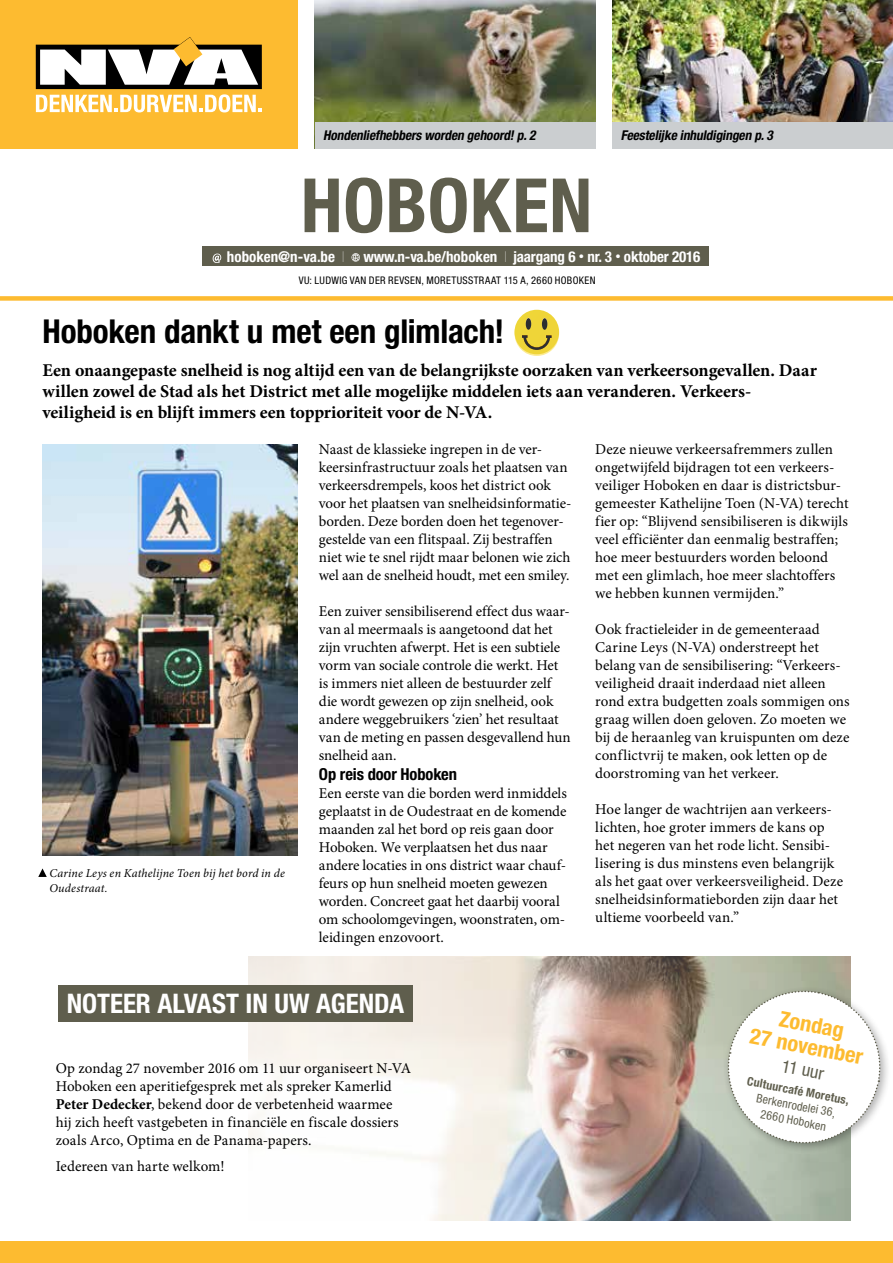
<style>
.page{position:relative;width:893px;height:1263px;background:#fff}
.page>*{position:absolute;margin:0;border:0;box-sizing:border-box;transform-origin:0 0}
.t1{font:700 condensed 75px "Helvetica Neue LT Std";letter-spacing:.01em;color:#5f5e4d}
.t2{font:700 condensed 33px "Helvetica Neue LT Std";letter-spacing:-.005em;color:#000}
.t3{font:700 condensed 27px "Helvetica Neue LT Std";letter-spacing:-.005em;color:#fff}
.t4{font:700 condensed 21.75px/22.5px "Helvetica Neue LT Std";color:#fdbb30;text-align:center}
.t5{font:700 18px/21px "Minion Pro";letter-spacing:-.005em;color:#000}
.t6{font:condensed 17.7px "Helvetica Neue LT Std";color:#5f5e4d}
.t7{font:700 condensed 16.5px "Helvetica Neue LT Std";letter-spacing:-.005em;color:#000}
.t8{font:15px/18px "Minion Pro";color:#000}
.t9{font:700 condensed 15px "Helvetica Neue LT Std";letter-spacing:-.01em;color:#fff}
.t10{font:italic 700 condensed 13.5px "Helvetica Neue LT Std";color:#000}
.t11{font:italic 12px/15px "Minion Pro";letter-spacing:.015em;color:#000}
.t12{font:condensed 12px/15px "Helvetica Neue LT Std";color:#5f5e4d;text-align:center}
.t13{font:700 condensed 12px "Helvetica Neue LT Std";color:#5f5e4d}
.t14{font:condensed 10.5px "Helvetica Neue LT Std";letter-spacing:.03em;color:#000}
.s1{font-weight:200}
.s2{font-size:10.5px}
.s3{font-weight:700}
</style>
<div class="page">
<div style="left:0;top:0;width:298px;height:149px;background:#fdbb30"></div>
<svg style="left:36px;top:37px;width:226px;height:75px"></svg>
<div style="left:0;top:1242px;width:893px;height:21px;background:#fdbb30"></div>
<div style="left:202px;top:247px;width:506px;height:19px;background:#5f5e4d"></div>
<svg style="left:213px;top:254px;width:8px;height:9px"></svg>
<svg style="left:351px;top:253px;width:9px;height:9px"></svg>
<div style="left:0;top:296px;width:893px;height:5px;background:#fdbb30"></div>
<img style="left:43px;top:444px;width:255px;height:411px">
<svg style="left:514px;top:310px;width:45px;height:46px"></svg>
<svg style="left:38px;top:868px;width:9px;height:9px"></svg>
<img style="left:248px;top:957px;width:602px;height:263px">
<div style="left:58px;top:985px;width:354px;height:36px;background:#5f5e4d"></div>
<div style="left:723px;top:986px;width:168px;height:168px;background:#000;opacity:.3"></div>
<svg style="left:722px;top:985px;width:164px;height:164px"></svg>
<img style="left:315px;top:0;width:280px;height:122px">
<img style="left:612px;top:0;width:281px;height:122px">
<div style="left:315px;top:122px;width:280px;height:27px;background:#cbced0"></div>
<div style="left:612px;top:122px;width:281px;height:27px;background:#cbced0"></div>
<p class="t10" style="left:323px;top:127px;width:217px">Hondenliefhebbers worden gehoord!p.2</p>
<p class="t10" style="left:621px;top:127px;width:157px">Feestelijke inhuldigingen p.3</p>
<h1 class="t1" style="left:301px;top:160px;width:293px">HOBOKEN</h1>
<p class="t9" style="left:227px;top:247px;width:119px">hoboken@n-va.be <span class="s1">I</span></p>
<p class="t9" style="left:363px;top:247px;width:338px">www.n-va.be/hoboken <span class="s1">I</span> jaargang 6 <span class="s2">•</span> nr. 3 <span class="s2">•</span> oktober 2016</p>
<p class="t14" style="left:299px;top:274px;width:298px">VU: LUDWIG VAN DER REVSEN, MORETUSSTRAAT 115 A, 2660 HOBOKEN</p>
<h2 class="t2" style="left:43px;top:311px;width:463px">Hoboken dankt u met een glimlach!</h2>
<p class="t5" style="left:43px;top:360px;width:776px">Een onaangepaste snelheid is nog altijd een van de belangrijkste oorzaken van verkeersongevallen. Daar willen zowel de Stad als het District met alle mogelijke middelen iets aan veranderen. Verkeers&shy;veiligheid is en blijft immers een topprioriteit voor de N-VA.</p>
<p class="t8" style="left:319px;top:440px;width:254px">Naast de klassieke ingrepen in de ver&shy;keersinfrastructuur zoals het plaatsen van verkeersdrempels, koos het district ook voor het plaatsen van snelheidsinformatie&shy;borden. Deze borden doen het tegenover&shy;gestelde van een flitspaal. Zij bestraffen niet wie te snel rijdt maar belonen wie zich wel aan de snelheid houdt, met een smiley.</p>
<p class="t8" style="left:319px;top:602px;width:253px">Een zuiver sensibiliserend effect dus waar&shy;van al meermaals is aangetoond dat het zijn vruchten afwerpt. Het is een subtiele vorm van sociale controle die werkt. Het is immers niet alleen de bestuurder zelf die wordt gewezen op zijn snelheid, ook andere weggebruikers ‘zien’ het resultaat van de meting en passen desgevallend hun snelheid aan.</p>
<p class="t7" style="left:319px;top:764px;width:140px">Op reis door Hoboken</p>
<p class="t8" style="left:319px;top:784px;width:249px">Een eerste van die borden werd inmiddels geplaatst in de Oudestraat en de komende maanden zal het bord op reis gaan door Hoboken. We verplaatsen het dus naar andere locaties in ons district waar chauf&shy;feurs op hun snelheid moeten gewezen worden. Concreet gaat het daarbij vooral om schoolomgevingen, woonstraten, om&shy;leidingen enzovoort.</p>
<p class="t8" style="left:595px;top:440px;width:255px">Deze nieuwe verkeersafremmers zullen ongetwijfeld bijdragen tot een verkeers&shy;veiliger Hoboken en daar is districtsbur&shy;gemeester Kathelijne Toen (N-VA) terecht fier op: “Blijvend sensibiliseren is dikwijls veel efficiënter dan eenmalig bestraffen; hoe meer bestuurders worden beloond met een glimlach, hoe meer slachtoffers we hebben kunnen vermijden.”</p>
<p class="t8" style="left:595px;top:620px;width:256px">Ook fractieleider in de gemeenteraad Carine Leys (N-VA) onderstreept het belang van de sensibilisering: “Verkeers&shy;veiligheid draait inderdaad niet alleen rond extra budgetten zoals sommigen ons graag willen doen geloven. Zo moeten we bij de heraanleg van kruispunten om deze conflictvrij te maken, ook letten op de doorstroming van het verkeer.</p>
<p class="t8" style="left:595px;top:800px;width:249px">Hoe langer de wachtrijen aan verkeers&shy;lichten, hoe groter immers de kans op het negeren van het rode licht. Sensibi&shy;lisering is dus minstens even belangrijk als het gaat over verkeersveiligheid. Deze snelheidsinformatieborden zijn daar het ultieme voorbeeld van.”</p>
<p class="t11" style="left:50px;top:865px;width:237px">Carine Leys en Kathelijne Toen bij het bord in de<br>Oudestraat.</p>
<h3 class="t3" style="left:67px;top:987px;width:339px">NOTEER ALVAST IN UW AGENDA</h3>
<p class="t8" style="left:56px;top:1059px;width:357px">Op zondag 27 november 2016 om 11 uur organiseert N-VA Hoboken een aperitiefgesprek met als spreker Kamerlid <span class="s3">Peter Dedecker</span>, bekend door de verbetenheid waarmee hij zich heeft vastgebeten in financiële en fiscale dossiers zoals Arco, Optima en de Panama-papers.</p>
<p class="t8" style="left:56px;top:1157px;width:170px">Iedereen van harte welkom!</p>
<h3 class="t4" style="left:757px;top:1002px;width:116px;rotate:11deg">Zondag<br>27 november</h3>
<p class="t6" style="left:784px;top:1055px;width:44px;rotate:11deg">11 uur</p>
<p class="t13" style="left:749px;top:1073px;width:105px;rotate:11deg">Cultuurcafé Moretus,</p>
<p class="t12" style="left:758px;top:1090px;width:82px;rotate:11deg">Berkenrodelei 36,<br>2660 Hoboken</p>
</div>
